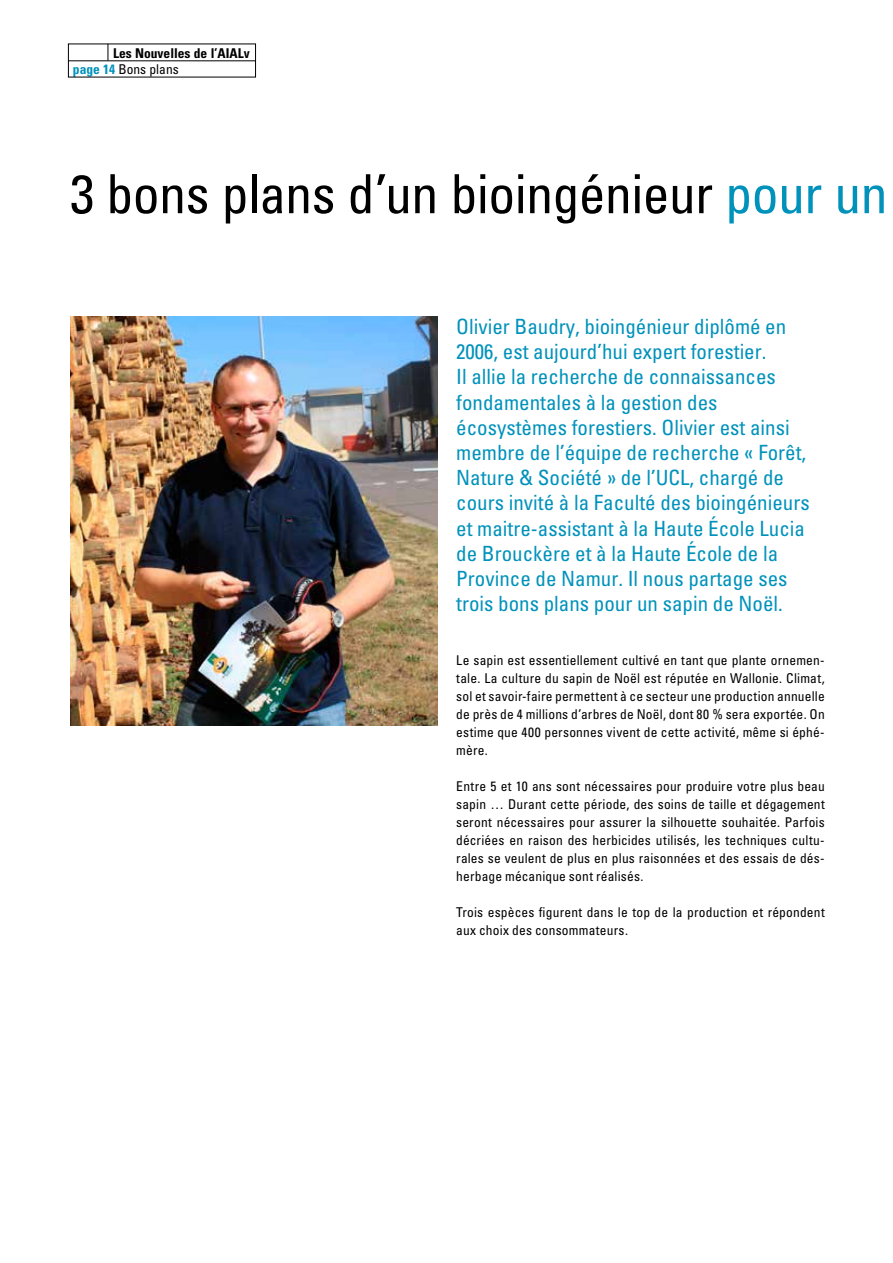
<style>
.page{position:relative;width:893px;height:1263px;background:#fff}
.page>*{position:absolute;margin:0;border:0;box-sizing:border-box;transform-origin:0 0}
.t1{font:condensed 54px "Univers";letter-spacing:-.01em;color:#000}
.t2{font:condensed 21px/25.2px "Univers";color:#0092bb}
.t3{font:condensed 13.5px/18px "Univers";letter-spacing:.015em;color:#000;text-align:justify}
.t4{font:700 condensed 13.5px/16.5px "Univers";color:#000}
.s1{color:#0092bb}
.s2{font-weight:400}
</style>
<div class="page">
<img style="left:70px;top:317px;width:367px;height:409px">
<hr style="left:68px;top:60px;width:188px;height:1px;background:#000">
<svg style="left:108px;top:44px;width:1px;height:16px"></svg>
<p class="t4" style="left:73px;top:45px;width:178px;text-indent:40px">Les Nouvelles de l’AIALv <span class="s1">page 14</span> <span class="s2">Bons plans</span></p>
<h1 class="t1" style="left:70px;top:160px;width:819px">3 bons plans d’un bioingénieur <span class="s1">pour un</span></h1>
<p class="t2" style="left:456px;top:314px;width:355px">Olivier Baudry, bioingénieur diplômé en 2006, est aujourd’hui expert forestier.<br>Il allie la recherche de connaissances fondamentales à la gestion des écosystèmes forestiers. O livier est ainsi membre de l’équipe de recherche « Forêt, Nature &amp; Société » de l’UCL, chargé de cours invité à la Faculté des bioingénieurs et maitre-assistant à la H aute École Lucia de Brouckère et à la Haute École de la Province de Namur. Il nous partage ses trois bons plans pour un sapin de Noël.</p>
<p class="t3" style="left:456px;top:651px;width:370px">Le sapin est essentiellement cultivé en tant que plante ornemen&shy;tale. La culture du sapin de Noël est réputée en Wallonie. Climat, sol et savoir-faire permettent à ce secteur une production annuelle de près de 4 millions d’arbres de Noël, dont 80 % sera exportée. On estime que 400 personnes vivent de cette activité, même si éphé&shy;mère.</p>
<p class="t3" style="left:456px;top:777px;width:370px">Entre 5 et 10 ans sont nécessaires pour produire votre plus beau sapin … Durant cette période, des soins de taille et dégagement seront nécessaires pour assurer la silhouette souhaitée. Parfois décriées en raison des herbicides utilisés, les techniques cultu&shy;rales se veulent de plus en plus raisonnées et des essais de dés&shy;herbage mécanique sont réalisés.</p>
<p class="t3" style="left:456px;top:903px;width:370px">Trois espèces figurent dans le top de la production et répondent aux choix des consommateurs.</p>
</div>
